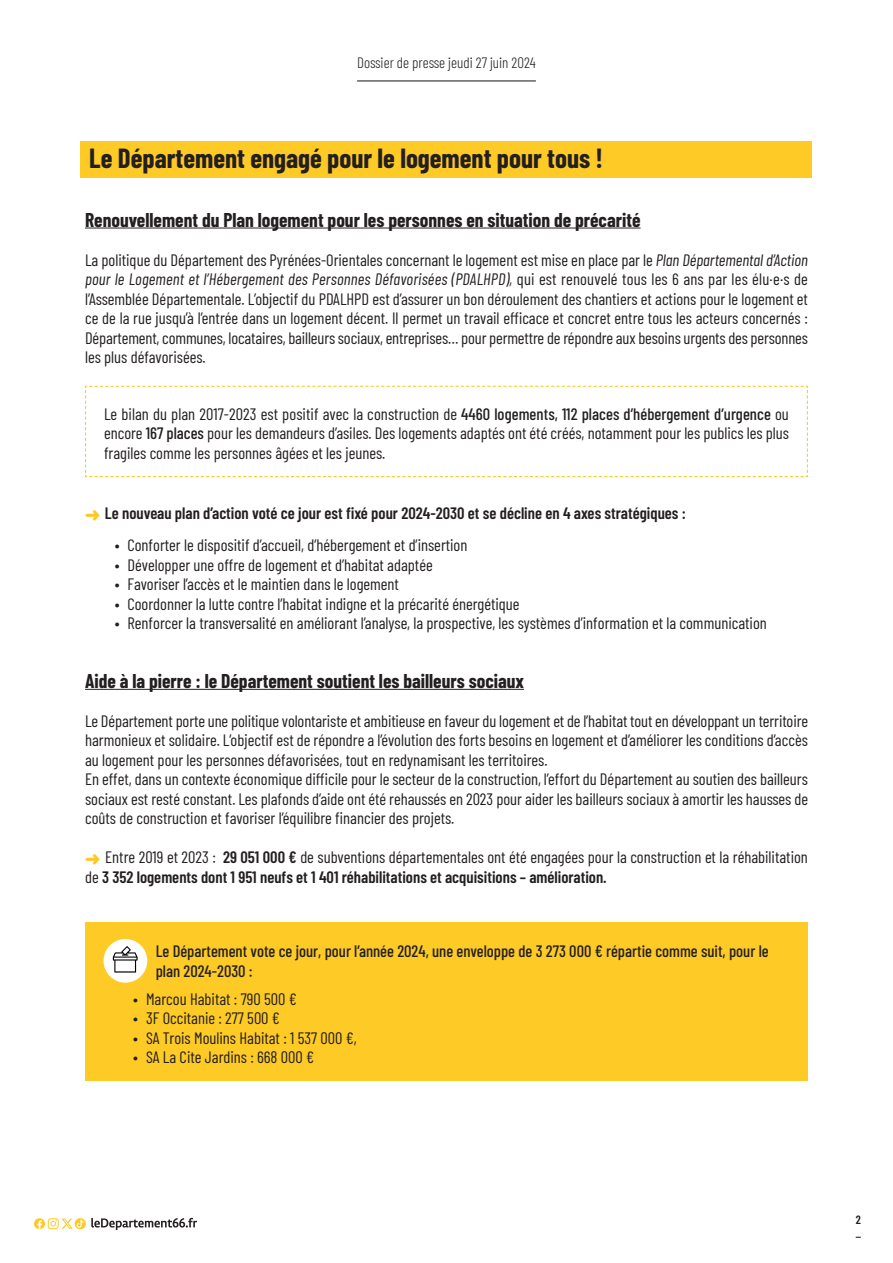
<style>
.page{position:relative;width:893px;height:1263px;background:#fff}
.page>*{position:absolute;margin:0;border:0;box-sizing:border-box;transform-origin:0 0}
.t1{font:700 27px "Barlow Condensed";color:#231f20}
.t2{font:700 19.5px "Barlow Condensed";color:#231f20}
.t3{font:16.5px/19.5px "Barlow Condensed";color:#231f20;text-align:justify}
.t4{font:500 16.5px/19.5px "Barlow Condensed";color:#231f20}
.t5{font:600 16.5px "Barlow Condensed";color:#231f20}
.t6{font:300 15px "Barlow Condensed";color:#231f20}
.t7{font:600 12px "Barlow Condensed";color:#231f20}
.s1{font-style:italic}
.s2{font-weight:500}
.s3{color:#fec927}
.s4{font-weight:600}
</style>
<div class="page">
<hr style="left:357px;top:80px;width:179px;height:1px;background:#231f20">
<svg style="left:34px;top:1218px;width:163px;height:12px"></svg>
<div style="left:81px;top:141px;width:731px;height:37px;background:#feca26"></div>
<hr style="left:85px;top:227px;width:556px;height:1px;background:#231f20">
<hr style="left:85px;top:689px;width:439px;height:1px;background:#231f20">
<svg style="left:85px;top:385px;width:723px;height:93px"></svg>
<div style="left:85px;top:922px;width:723px;height:158px;background:#feca26"></div>
<div style="left:104px;top:939px;width:43px;height:44px;background:#fff;border-radius:50%"></div>
<svg style="left:113px;top:946px;width:25px;height:26px"></svg>
<p class="t6" style="left:357px;top:52px;width:180px">Dossier de presse jeudi 27 juin 2024</p>
<h1 class="t1" style="left:89px;top:139px;width:515px">Le Département engagé pour le logement pour tous !</h1>
<p class="t2" style="left:85px;top:206px;width:557px">Renouvellement du Plan logement pour les personnes en situation de précarité</p>
<p class="t3" style="left:85px;top:249px;width:724px">La politique du Département des Pyrénées-Orientales concernant le logement est mise en place par le <span class="s1">Plan Départemental d’Action pour le Logement et l’Hébergement des Personnes Défavorisées (PDALHPD),</span> qui est renouvelé tous les 6 ans par les élu·e·s de l’Assemblée Départementale. L’objectif du PDALHPD est d’assurer un bon déroulement des chantiers et actions pour le logement et ce de la rue jusqu’à l’entrée dans un logement décent. Il permet un travail efficace et concret entre tous les acteurs concernés :<br>Département, communes, locataires, bailleurs sociaux, entreprises… pour permettre de répondre aux besoins urgents des personnes les plus défavorisées.</p>
<p class="t3" style="left:104px;top:403px;width:686px">Le bilan du plan 2017-2023 est positif avec la construction de <span class="s2">4460 logements, 112 places d’hébergement d’urgence</span> ou encore <span class="s2">167 places</span> pour les demandeurs d’asiles. Des logements adaptés ont été créés, notamment pour les publics les plus fragiles comme les personnes âgées et les jeunes.</p>
<p class="t5" style="left:85px;top:501px;width:602px"><span class="s3">➜</span> Le nouveau plan d’action voté ce jour est fixé pour 2024-2030 et se décline en 4 axes stratégiques :</p>
<p class="t3" style="left:115px;top:534px;width:354px">• Conforter le dispositif d’accueil, d’hébergement et d’insertion</p>
<p class="t3" style="left:115px;top:554px;width:319px">• Développer une offre de logement et d’habitat adaptée</p>
<p class="t3" style="left:115px;top:573px;width:286px">• Favoriser l’accès et le maintien dans le logement</p>
<p class="t3" style="left:115px;top:593px;width:406px">• Coordonner la lutte contre l’habitat indigne et la précarité énergétique</p>
<p class="t3" style="left:115px;top:612px;width:654px">• Renforcer la transversalité en améliorant l’analyse, la prospective, les systèmes d’information et la communication</p>
<p class="t2" style="left:85px;top:667px;width:441px">Aide à la pierre : le Département soutient les bailleurs sociaux</p>
<p class="t3" style="left:85px;top:710px;width:725px;text-align:left">Le Département porte une politique volontariste et ambitieuse en faveur du logement et de l’habitat tout en développant un territoire harmonieux et solidaire. L’objectif est de répondre a l’évolution des forts besoins en logement et d’améliorer les conditions d’accès au logement pour les personnes défavorisées, tout en redynamisant les territoires.<br>En effet, dans un contexte économique difficile pour le secteur de la construction, l’effort du Département au soutien des bailleurs sociaux est resté constant. Les plafonds d’aide ont été rehaussés en 2023 pour aider les bailleurs sociaux à amortir les hausses de coûts de construction et favoriser l’équilibre financier des projets.</p>
<p class="t3" style="left:85px;top:846px;width:724px"><span class="s3">➜</span> Entre 2019 et 2023 : <span class="s4">29 051 000 €</span> de subventions départementales ont été engagées pour la construction et la réhabilitation de <span class="s4">3 352 logements dont 1 951 neufs et 1 401 réhabilitations et acquisitions – amélioration.</span></p>
<p class="t4" style="left:156px;top:940px;width:614px">Le Département vote ce jour, pour l’année 2024, une enveloppe de 3 273 000 € répartie comme suit, pour le plan 2024-2030 :</p>
<p class="t3" style="left:133px;top:988px;width:165px">• Marcou Habitat : 790 500 €</p>
<p class="t3" style="left:133px;top:1007px;width:148px">• 3F Occitanie : 277 500 €</p>
<p class="t3" style="left:133px;top:1027px;width:225px">• SA Trois Moulins Habitat : 1 537 000 €,</p>
<p class="t3" style="left:133px;top:1046px;width:182px">• SA La Cite Jardins : 668 000 €</p>
<p class="t7" style="left:856px;top:1211px;width:7px">2</p>
</div>
